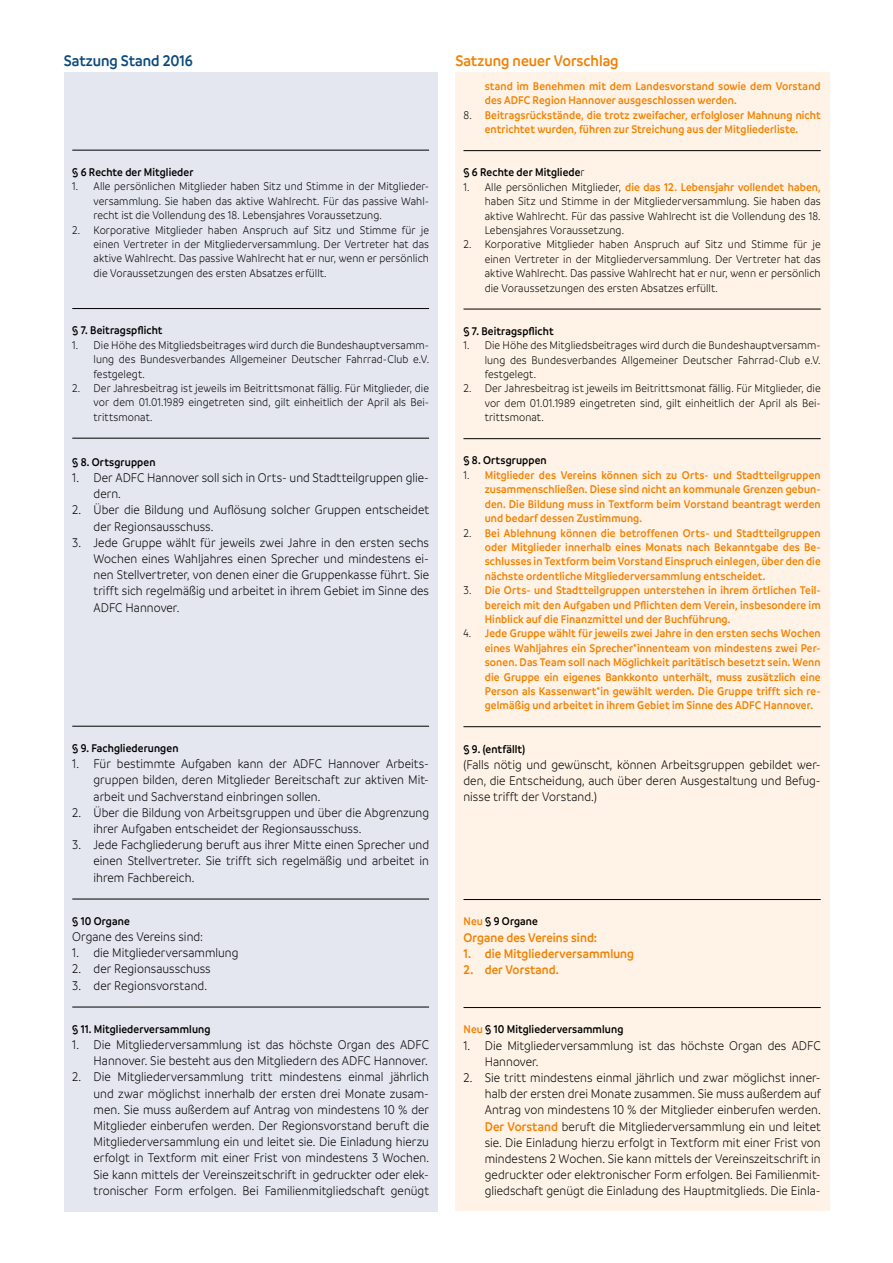
<style>
.page{position:relative;width:893px;height:1263px;background:#fff}
.page>*{position:absolute;margin:0;border:0;box-sizing:border-box;transform-origin:0 0}
.t1{font:600 16.5px "Branding";color:#f28000;scale:.9 1}
.t2{font:600 16.5px "Branding";color:#0a497b;scale:.9 1}
.t3{font:300 13.5px/16.2px "Branding";letter-spacing:.005em;color:#000;text-align:justify;scale:.9 1}
.t4{font:600 13.5px "Branding";letter-spacing:.005em;color:#f28000;scale:.9 1}
.t5{font:300 12px/14.4px "Branding";letter-spacing:.01em;color:#000;text-align:justify;scale:.9 1}
.t6{font:600 12px/14.4px "Branding";letter-spacing:.01em;color:#f28000;text-align:justify;scale:.9 1}
.t7{font:600 12px "Branding";letter-spacing:.01em;color:#000;scale:.9 1}
.s1{font-weight:300;color:#000}
.s2{font-weight:300}
.s3{font-weight:600;color:#f28000}
.s4{color:#f28000}
</style>
<div class="page">
<div style="left:64px;top:72px;width:374px;height:1139px;background:#e4e7ef"></div>
<hr style="left:72px;top:150px;width:357px;height:1px;background:#000">
<hr style="left:72px;top:308px;width:357px;height:1px;background:#000">
<hr style="left:72px;top:438px;width:357px;height:1px;background:#000">
<hr style="left:72px;top:726px;width:357px;height:1px;background:#000">
<hr style="left:72px;top:899px;width:357px;height:1px;background:#000">
<hr style="left:72px;top:1007px;width:357px;height:1px;background:#000">
<div style="left:455px;top:72px;width:374px;height:1139px;background:#fef3e6"></div>
<hr style="left:463px;top:150px;width:358px;height:1px;background:#000">
<hr style="left:463px;top:309px;width:358px;height:1px;background:#000">
<hr style="left:463px;top:438px;width:358px;height:1px;background:#000">
<hr style="left:463px;top:726px;width:358px;height:1px;background:#000">
<hr style="left:463px;top:899px;width:358px;height:1px;background:#000">
<hr style="left:463px;top:1007px;width:358px;height:1px;background:#000">
<p class="t2" style="left:64px;top:51px;width:145px">Satzung Stand 2016</p>
<p class="t1" style="left:455px;top:51px;width:183px">Satzung neuer Vorschlag</p>
<p class="t7" style="left:72px;top:165px;width:136px">§ 6 Rechte der Mitglieder</p>
<p class="t5" style="left:94px;top:179px;width:374px;text-indent:-21px">1. Alle persönlichen Mitglieder haben Sitz und Stimme in der Mitglieder&shy;versammlung. Sie haben das aktive Wahlrecht. Für das passive Wahl&shy;recht ist die Vollendung des 18. Lebensjahres Voraussetzung.</p>
<p class="t5" style="left:94px;top:223px;width:374px;text-indent:-21px">2. Korporative Mitglieder haben Anspruch auf Sitz und Stimme für je einen Vertreter in der Mitgliederversammlung. Der Vertreter hat das aktive Wahlrecht. Das passive Wahlrecht hat er nur, wenn er persönlich die Voraussetzungen des ersten Absatzes erfüllt.</p>
<p class="t7" style="left:72px;top:324px;width:102px">§ 7. Beitragspflicht</p>
<p class="t5" style="left:94px;top:338px;width:374px;text-indent:-21px">1. Die Höhe des Mitgliedsbeitrages wird durch die Bundeshauptversamm&shy;lung des Bundesverbandes Allgemeiner Deutscher Fahrrad-Club e.V. festgelegt.</p>
<p class="t5" style="left:94px;top:381px;width:374px;text-indent:-21px">2. Der Jahresbeitrag ist jeweils im Beitrittsmonat fällig. Für Mitglieder, die vor dem 01.01.1989 eingetreten sind, gilt einheitlich der April als Bei&shy;trittsmonat.</p>
<p class="t7" style="left:72px;top:455px;width:94px">§ 8. Ortsgruppen</p>
<p class="t3" style="left:94px;top:470px;width:374px;text-indent:-21px">1. Der ADFC Hannover soll sich in Orts- und Stadtteilgruppen glie&shy;dern.</p>
<p class="t3" style="left:94px;top:502px;width:374px;text-indent:-21px">2. Über die Bildung und Auflösung solcher Gruppen entscheidet der Regionsausschuss.</p>
<p class="t3" style="left:94px;top:534px;width:374px;text-indent:-21px">3. Jede Gruppe wählt für jeweils zwei Jahre in den ersten sechs Wochen eines Wahljahres einen Sprecher und mindestens ei&shy;nen Stellvertreter, von denen einer die Gruppenkasse führt. Sie trifft sich regelmäßig und arbeitet in ihrem Gebiet im Sinne des ADFC Hannover.</p>
<p class="t7" style="left:72px;top:741px;width:120px">§ 9. Fachgliederungen</p>
<p class="t3" style="left:94px;top:756px;width:374px;text-indent:-21px">1. Für bestimmte Aufgaben kann der ADFC Hannover Arbeits&shy;gruppen bilden, deren Mitglieder Bereitschaft zur aktiven Mit&shy;arbeit und Sachverstand einbringen sollen.</p>
<p class="t3" style="left:94px;top:804px;width:374px;text-indent:-21px">2. Über die Bildung von Arbeitsgruppen und über die Abgrenzung ihrer Aufgaben entscheidet der Regionsausschuss.</p>
<p class="t3" style="left:94px;top:837px;width:374px;text-indent:-21px">3. Jede Fachgliederung beruft aus ihrer Mitte einen Sprecher und einen Stellvertreter. Sie trifft sich regelmäßig und arbeitet in ihrem Fachbereich.</p>
<p class="t7" style="left:72px;top:914px;width:65px">§ 10 Organe</p>
<p class="t3" style="left:72px;top:929px;width:147px">Organe des Vereins sind:</p>
<p class="t3" style="left:72px;top:945px;width:186px">1. die Mitgliederversammlung</p>
<p class="t3" style="left:72px;top:961px;width:155px">2. der Regionsausschuss</p>
<p class="t3" style="left:72px;top:977px;width:151px">3. der Regionsvorstand.</p>
<p class="t7" style="left:72px;top:1022px;width:155px">§ 11. Mitgliederversammlung</p>
<p class="t3" style="left:72px;top:1037px;width:398px;text-align:right">1. Die Mitgliederversammlung ist das höchste Organ des ADFC<br>Hannover. Sie besteht aus den Mitgliedern des ADFC Hannover.</p>
<p class="t3" style="left:94px;top:1069px;width:374px;text-indent:-21px">2. Die Mitgliederversammlung tritt mindestens einmal jährlich und zwar möglichst innerhalb der ersten drei Monate zusam&shy;men. Sie muss außerdem auf Antrag von mindestens 10 % der Mitglieder einberufen werden. Der Regionsvorstand beruft die Mitgliederversammlung ein und leitet sie. Die Einladung hierzu erfolgt in Textform mit einer Frist von mindestens 3 Wochen.<br>Sie kann mittels der Vereinszeitschrift in gedruckter oder elek&shy;tronischer Form erfolgen. Bei Familienmitgliedschaft genügt</p>
<p class="t6" style="left:485px;top:79px;width:375px">stand im Benehmen mit dem Landesvorstand sowie dem Vorstand des ADFC Region Hannover ausgeschlossen werden.</p>
<p class="t6" style="left:463px;top:108px;width:398px;text-align:center"><span class="s1">8.</span> Beitragsrückstände, die trotz zweifacher, erfolgloser Mahnung nicht entrichtet wurden, führen zur Streichung aus der Mitgliederliste.</p>
<p class="t7" style="left:463px;top:166px;width:136px">§ 6 Rechte der Mitgliede<span class="s2">r</span></p>
<p class="t5" style="left:485px;top:180px;width:375px;text-indent:-21px">1. Alle persönlichen Mitglieder, <span class="s3">die das 12. Lebensjahr vollendet haben, </span>haben Sitz und Stimme in der Mitgliederversammlung. Sie haben das aktive Wahlrecht. Für das passive Wahlrecht ist die Vollendung des 18.<br>Lebensjahres Voraussetzung.</p>
<p class="t5" style="left:485px;top:237px;width:375px;text-indent:-21px">2. Korporative Mitglieder haben Anspruch auf Sitz und Stimme für je einen Vertreter in der Mitgliederversammlung. Der Vertreter hat das aktive Wahlrecht. Das passive Wahlrecht hat er nur, wenn er persönlich die Voraussetzungen des ersten Absatzes erfüllt.</p>
<p class="t7" style="left:463px;top:324px;width:102px">§ 7. Beitragspflicht</p>
<p class="t5" style="left:485px;top:338px;width:375px;text-indent:-21px">1. Die Höhe des Mitgliedsbeitrages wird durch die Bundeshauptversamm&shy;lung des Bundesverbandes Allgemeiner Deutscher Fahrrad-Club e.V. festgelegt.</p>
<p class="t5" style="left:485px;top:381px;width:375px;text-indent:-21px">2. Der Jahresbeitrag ist jeweils im Beitrittsmonat fällig. Für Mitglieder, die vor dem 01.01.1989 eingetreten sind, gilt einheitlich der April als Bei&shy;trittsmonat.</p>
<p class="t7" style="left:463px;top:454px;width:94px">§ 8. Ortsgruppen</p>
<p class="t6" style="left:485px;top:468px;width:375px;text-indent:-21px"><span class="s1">1.</span> Mitglieder des Vereins können sich zu Orts- und Stadtteilgruppen zusammenschließen. Diese sind nicht an kommunale Grenzen gebun&shy;den. Die Bildung muss in Textform beim Vorstand beantragt werden und bedarf dessen Zustimmung.</p>
<p class="t6" style="left:485px;top:525px;width:375px;text-indent:-21px"><span class="s1">2.</span> Bei Ablehnung können die betroffenen Orts- und Stadtteilgruppen oder Mitglieder innerhalb eines Monats nach Bekanntgabe des Be&shy;schlusses in Textform beim Vorstand Einspruch einlegen, über den die nächste ordentliche Mitgliederversammlung entscheidet.</p>
<p class="t6" style="left:485px;top:583px;width:375px;text-indent:-21px"><span class="s1">3.</span> Die Orts- und Stadtteilgruppen unterstehen in ihrem örtlichen Teil&shy;bereich mit den Aufgaben und Pflichten dem Verein, insbesondere im Hinblick auf die Finanzmittel und der Buchführung.</p>
<p class="t6" style="left:485px;top:626px;width:375px;text-indent:-21px"><span class="s1">4.</span> Jede Gruppe wählt für jeweils zwei Jahre in den ersten sechs Wochen eines Wahljahres ein Sprecher*innenteam von mindestens zwei Per&shy;sonen. Das Team soll nach Möglichkeit paritätisch besetzt sein. Wenn die Gruppe ein eigenes Bankkonto unterhält, muss zusätzlich eine Person als Kassenwart*in gewählt werden. Die Gruppe trifft sich re&shy;gelmäßig und arbeitet in ihrem Gebiet im Sinne des ADFC Hannover.</p>
<p class="t7" style="left:463px;top:742px;width:70px">§ 9. (entfällt)</p>
<p class="t3" style="left:463px;top:756px;width:398px">(Falls nötig und gewünscht, können Arbeitsgruppen gebildet wer&shy;den, die Entscheidung, auch über deren Ausgestaltung und Befug&shy;nisse trifft der Vorstand.)</p>
<p class="t7" style="left:463px;top:915px;width:84px"><span class="s4">Neu</span> § 9 Organe</p>
<p class="t4" style="left:463px;top:930px;width:150px">Organe des Vereins sind:</p>
<p class="t4" style="left:463px;top:946px;width:191px">1. die Mitgliederversammlung</p>
<p class="t4" style="left:463px;top:962px;width:108px">2. der Vorstand.</p>
<p class="t7" style="left:463px;top:1023px;width:179px"><span class="s4">Neu</span> § 10 Mitgliederversammlung</p>
<p class="t3" style="left:485px;top:1037px;width:375px;text-indent:-21px">1. Die Mitgliederversammlung ist das höchste Organ des ADFC<br>Hannover.</p>
<p class="t3" style="left:485px;top:1069px;width:375px;text-indent:-21px">2. Sie tritt mindestens einmal jährlich und zwar möglichst inner&shy;halb der ersten drei Monate zusammen. Sie muss außerdem auf Antrag von mindestens 10 % der Mitglieder einberufen werden.<br><span class="s3">Der Vorstand</span> beruft die Mitgliederversammlung ein und leitet sie. Die Einladung hierzu erfolgt in Textform mit einer Frist von mindestens 2 Wochen. Sie kann mittels der Vereinszeitschrift in gedruckter oder elektronischer Form erfolgen. Bei Familienmit&shy;gliedschaft genügt die Einladung des Hauptmitglieds. Die Einla-</p>
</div>
